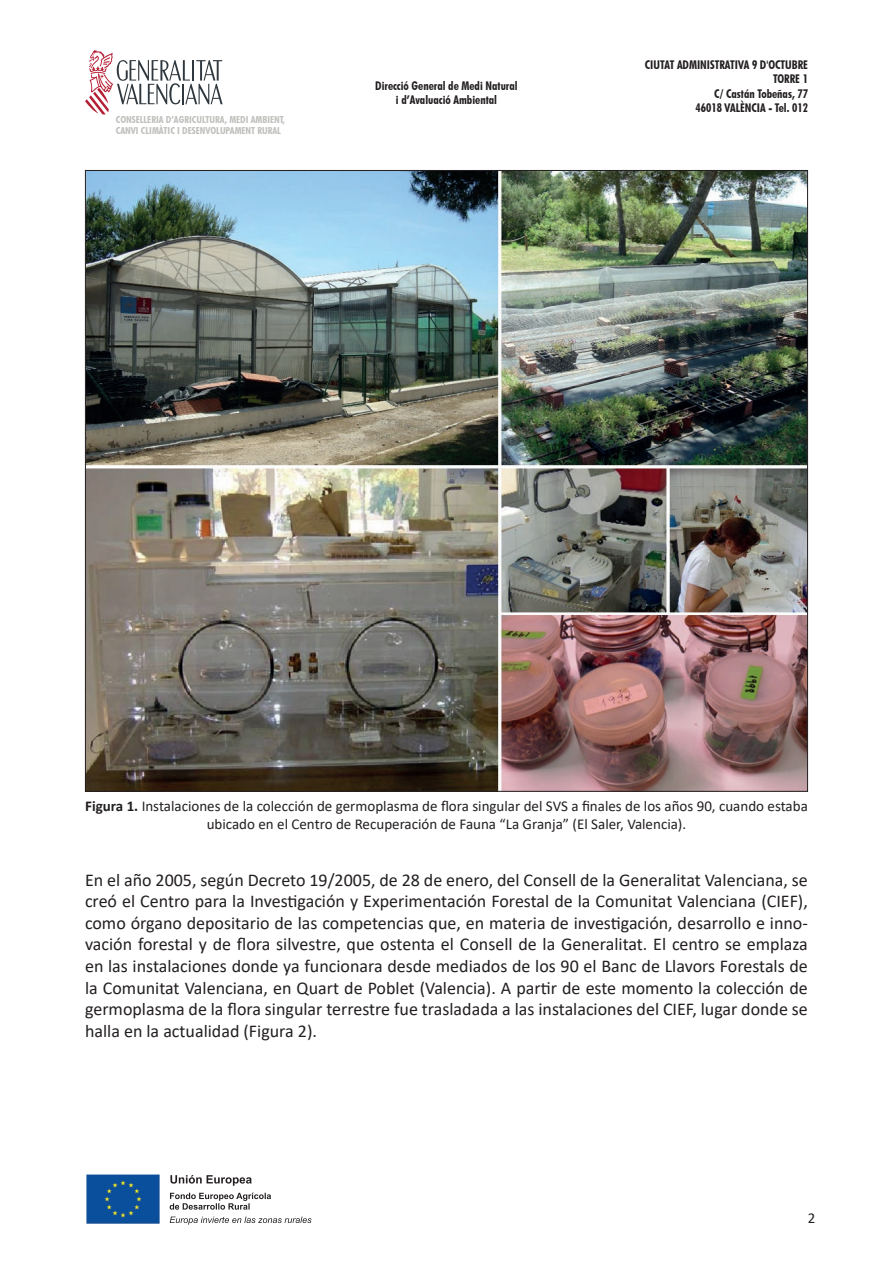
<style>
.page{position:relative;width:893px;height:1263px;background:#fff}
.page>*{position:absolute;margin:0;border:0;box-sizing:border-box;transform-origin:0 0}
.t1{font:18px/21.6px "Calibri";color:#231f20;text-align:justify}
.t2{font:15px/18px "Calibri";color:#231f20;text-align:center}
.t3{font:700 condensed 12px/14.4px "Futura BT";color:#231f20;text-align:center}
.t4{font:700 condensed 9.6px/11.6px "Futura BT";color:#bfc0bc;scale:1.06 1}
.s1{font-weight:700}
</style>
<div class="page">
<svg style="left:85px;top:50px;width:138px;height:64px"></svg>
<img style="left:86px;top:1174px;width:74px;height:50px">
<svg style="left:170px;top:1175px;width:82px;height:11px"></svg>
<svg style="left:170px;top:1193px;width:101px;height:17px"></svg>
<svg style="left:170px;top:1216px;width:142px;height:9px"></svg>
<img style="left:87px;top:172px;width:719px;height:618px">
<p class="t4" style="left:116px;top:113px;width:161px">CONSELLERIA D’AGRICULTURA, MEDI AMBIENT,<br>CANVI CLIMÀTIC I DESENVOLUPAMENT RURAL</p>
<p class="t3" style="left:375px;top:78px;width:144px">Direcció General de Medi Natural i d’Avaluació Ambiental</p>
<p class="t3" style="left:645px;top:57px;width:165px;text-align:right">CIUTAT ADMINISTRATIVA 9 D'OCTUBRE<br>TORRE 1<br>C/ Castán Tobeñas, 77<br>46018 VALÈNCIA - Tel. 012</p>
<p class="t2" style="left:85px;top:798px;width:724px"><span class="s1">Figura 1.</span> Instalaciones de la colección de germoplasma de flora singular del SVS a finales de los años 90, cuando estaba ubicado en el Centro de Recuperación de Fauna “La Granja” (El Saler, Valencia).</p>
<p class="t1" style="left:85px;top:869px;width:724px">En el año 2005, según Decreto 19/2005, de 28 de enero, del Consell de la Generalitat Valenciana, se creó el Centro para la Investigación y Experimentación Forestal de la Comunitat Valenciana (CIEF), como órgano depositario de las competencias que, en materia de investigación, desarrollo e inno&shy;vación forestal y de flora silvestre, que ostenta el Consell de la Generalitat. El centro se emplaza en las instalaciones donde ya funcionara desde mediados de los 90 el Banc de Llavors Forestals de la Comunitat Valenciana, en Quart de Poblet (Valencia). A partir de este momento la colección de germoplasma de la flora singular terrestre fue trasladada a las instalaciones del CIEF, lugar donde se halla en la actualidad (Figura 2).</p>
<p class="t2" style="left:808px;top:1210px;width:9px">2</p>
</div>
